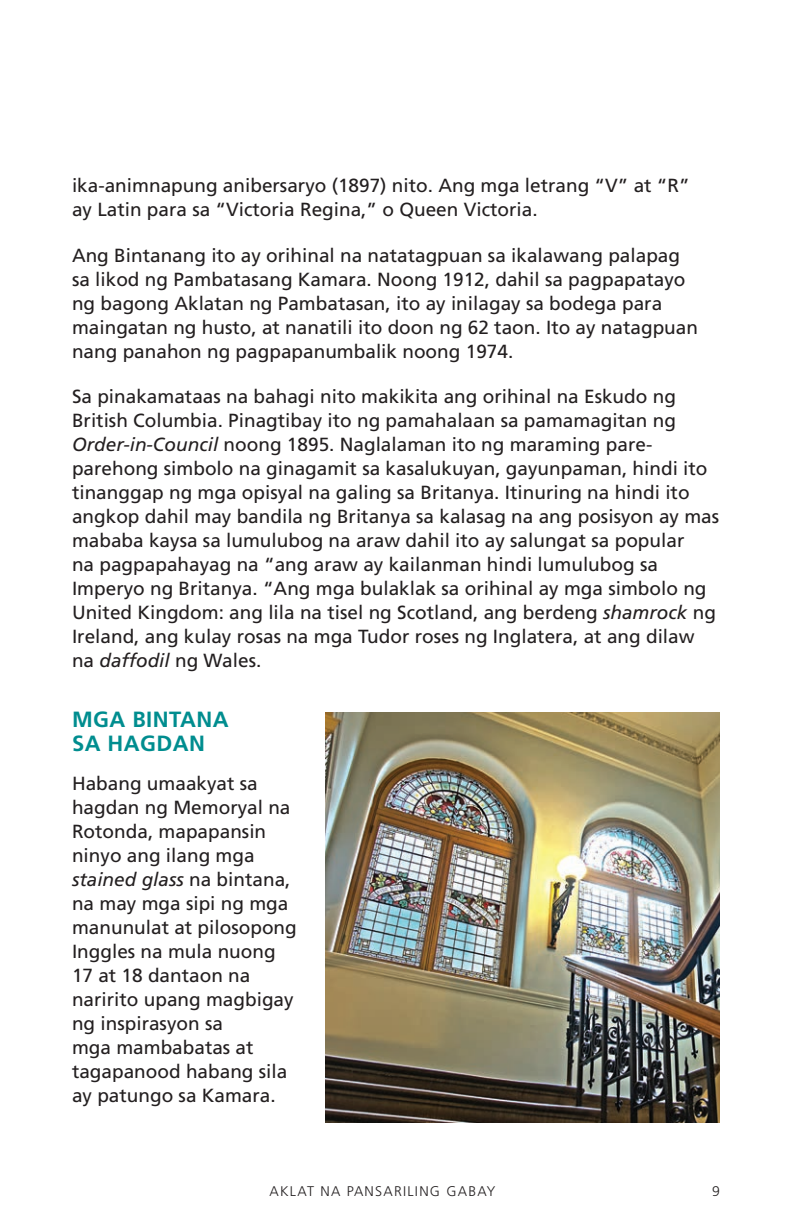
<style>
.page{position:relative;width:792px;height:1224px;background:#fff}
.page>*{position:absolute;margin:0;border:0;box-sizing:border-box;transform-origin:0 0}
.t1{font:700 22px/24px "Frutiger LT Std";letter-spacing:.02em;color:#008d8f}
.t2{font:19px/24px "Frutiger LT Std";color:#231f20}
.t3{font:300 14px "Frutiger LT Std";letter-spacing:.09em;color:#231f20}
.s1{font-style:italic}
</style>
<div class="page">
<img style="left:325px;top:713px;width:395px;height:410px">
<p class="t2" style="left:72px;top:174px;width:619px">ika-animnapung anibersaryo (1897) nito. Ang mga letrang “V” at “R” ay Latin para sa “Victoria Regina,” o Queen Victoria.</p>
<p class="t2" style="left:72px;top:243px;width:628px">Ang Bintanang ito ay orihinal na natatagpuan sa ikalawang palapag sa likod ng Pambatasang Kamara. Noong 1912, dahil sa pagpapatayo ng bagong Aklatan ng Pambatasan, ito ay inilagay sa bodega para maingatan ng husto, at nanatili ito doon ng 62 taon. Ito ay natagpuan nang panahon ng pagpapanumbalik noong 1974.</p>
<p class="t2" style="left:72px;top:385px;width:649px">Sa pinakamataas na bahagi nito makikita ang orihinal na Eskudo ng British Columbia. Pinagtibay ito ng pamahalaan sa pamamagitan ng <span class="s1">Order-in-Council</span> noong 1895. Naglalaman ito ng maraming pare&shy;parehong simbolo na ginagamit sa kasalukuyan, gayunpaman, hindi ito tinanggap ng mga opisyal na galing sa Britanya. Itinuring na hindi ito angkop dahil may bandila ng Britanya sa kalasag na ang posisyon ay mas mababa kaysa sa lumulubog na araw dahil ito ay salungat sa popular<br>na pagpapahayag na “ang araw ay kailanman hindi lumulubog sa Imperyo ng Britanya. “Ang mga bulaklak sa orihinal ay mga simbolo ng United Kingdom: ang lila na tisel ng Scotland, ang berdeng <span class="s1">shamrock</span> ng Ireland, ang kulay rosas na mga Tudor roses ng Inglatera, at ang dilaw na <span class="s1">daffodil</span> ng Wales.</p>
<p class="t1" style="left:72px;top:708px;width:158px">MGA BINTANA<br>SA HAGDAN</p>
<p class="t2" style="left:72px;top:771px;width:226px">Habang umaakyat sa hagdan ng Memoryal na<br>Rotonda, mapapansin ninyo ang ilang mga <span class="s1">stained glass</span> na bintana, na may mga sipi ng mga manunulat at pilosopong<br>Inggles na mula nuong<br>17 at 18 dantaon na naririto upang magbigay ng inspirasyon sa<br>mga mambabatas at tagapanood habang sila ay patungo sa Kamara.</p>
<p class="t3" style="left:270px;top:1183px;width:227px">AKLAT NA PANSARILING GABAY</p>
<p class="t3" style="left:712px;top:1183px;width:9px">9</p>
</div>
